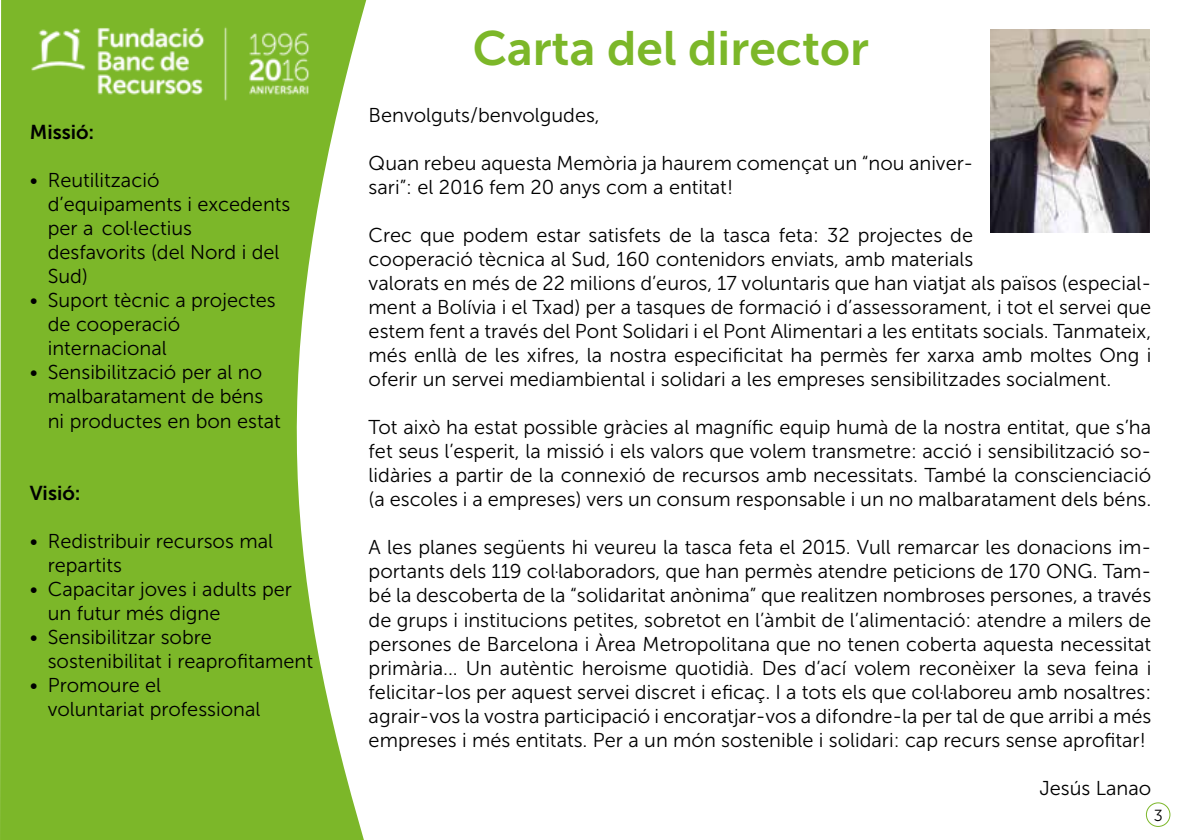
<style>
.page{position:relative;width:1191px;height:840px;background:#fff}
.page>*{position:absolute;margin:0;border:0;box-sizing:border-box;transform-origin:0 0}
.t1{font:48px "Museo Sans 700";color:#7cb729}
.t2{font:20px/24px "Museo Sans 300";color:#000}
.t3{font:20px "Museo Sans 700";color:#000}
.t4{font:16px "Museo Sans 300";color:#000}
</style>
<div class="page">
<div style="left:1145px;top:801px;width:25px;height:25px;border:1px solid #7cb729;border-radius:50%"></div>
<svg style="left:0;top:0;width:367px;height:839px;background:#8ec147"></svg>
<img style="left:990px;top:29px;width:159px;height:203px">
<img style="left:0;top:9px;width:339px;height:110px">
<p class="t3" style="left:30px;top:121px;width:66px">Missió:</p>
<p class="t2" style="left:48px;top:168px;width:244px;text-indent:-18px">• Reutilització d’equipaments i excedents per a col·lectius desfavorits (del Nord i del<br>Sud)</p>
<p class="t2" style="left:48px;top:288px;width:229px;text-indent:-18px">• Suport tècnic a projectes de cooperació internacional</p>
<p class="t2" style="left:48px;top:360px;width:235px;text-indent:-18px">• Sensibilització per al no malbaratament de béns ni productes en bon estat</p>
<p class="t3" style="left:30px;top:481px;width:52px">Visió:</p>
<p class="t2" style="left:48px;top:528px;width:227px;text-indent:-18px">• Redistribuir recursos mal repartits</p>
<p class="t2" style="left:48px;top:576px;width:246px;text-indent:-18px">• Capacitar joves i adults per un futur més digne</p>
<p class="t2" style="left:48px;top:624px;width:267px;text-indent:-18px">• Sensibilitzar sobre sostenibilitat i reaprofitament</p>
<p class="t2" style="left:48px;top:672px;width:214px;text-indent:-18px">• Promoure el voluntariat professional</p>
<h1 class="t1" style="left:473px;top:22px;width:398px">Carta del director</h1>
<p class="t2" style="left:369px;top:103px;width:233px">Benvolguts/benvolgudes,</p>
<p class="t2" style="left:369px;top:151px;width:606px">Quan rebeu aquesta Memòria ja haurem començat un “nou aniver&shy;sari”: el 2016 fem 20 anys com a entitat!</p>
<p class="t2" style="left:369px;top:223px;width:784px">Crec que podem estar satisfets de la tasca feta: 32 projectes de<br>cooperació tècnica al Sud, 160 contenidors enviats, amb materials<br>valorats en més de 22 milions d’euros, 17 voluntaris que han viatjat als països (especial&shy;ment a Bolívia i el Txad) per a tasques de formació i d’assessorament, i tot el servei que estem fent a través del Pont Solidari i el Pont Alimentari a les entitats socials. Tanmateix, més enllà de les xifres, la nostra especificitat ha permès fer xarxa amb moltes Ong i oferir un servei mediambiental i solidari a les empreses sensibilitzades socialment.</p>
<p class="t2" style="left:369px;top:415px;width:784px;text-align:justify">Tot això ha estat possible gràcies al magnífic equip humà de la nostra entitat, que s’ha fet seus l’esperit, la missió i els valors que volem transmetre: acció i sensibilització so&shy;lidàries a partir de la connexió de recursos amb necessitats. També la conscienciació (a escoles i a empreses) vers un consum responsable i un no malbaratament dels béns.</p>
<p class="t2" style="left:369px;top:535px;width:784px;text-align:justify">A les planes següents hi veureu la tasca feta el 2015. Vull remarcar les donacions im&shy;portants dels 119 col·laboradors, que han permès atendre peticions de 170 ONG. Tam&shy;bé la descoberta de la “solidaritat anònima” que realitzen nombroses persones, a través de grups i institucions petites, sobretot en l’àmbit de l’alimentació: atendre a milers de persones de Barcelona i Àrea Metropolitana que no tenen coberta aquesta necessitat primària... Un autèntic heroisme quotidià. Des d’ací volem reconèixer la seva feina i felicitar-los per aquest servei discret i eficaç. I a tots els que col·laboreu amb nosaltres: agrair-vos la vostra participació i encoratjar-vos a difondre-la per tal de que arribi a més empreses i més entitats. Per a un món sostenible i solidari: cap recurs sense aprofitar!</p>
<p class="t2" style="left:1039px;top:775px;width:113px">Jesús Lanao</p>
<p class="t4" style="left:1153px;top:806px;width:10px">3</p>
</div>
